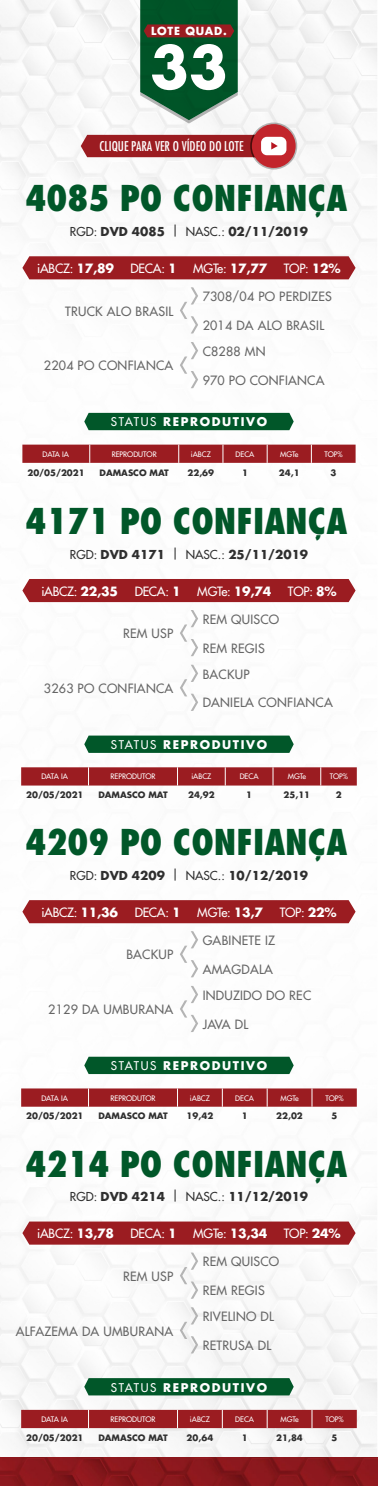
<style>
.page{position:relative;width:378px;height:1486px;background:#fff}
.page>*{position:absolute;margin:0;border:0;box-sizing:border-box;transform-origin:0 0}
.t1{font:700 56.66px "Futura Std";color:#fff}
.t2{font:800 condensed 34.62px "Futura Std";color:#015729}
.t3{font:condensed 13.09px "Futura Std";color:#fff}
.t4{font:500 12.5px "Futura Std";letter-spacing:.02em;color:#666}
.t5{font:500 12.5px "Futura Std";letter-spacing:-.02em;color:#fff}
.t6{font:700 12px "Futura Std";color:#2f2f2f}
.t7{font:700 11.72px "Futura Std";letter-spacing:.14em;color:#fff}
.t8{font:700 10.85px "Futura Std";letter-spacing:.07em;color:#fff}
.t9{font:700 8.61px "Futura Std";color:#2f2f2f}
.t10{font:500 7.42px "Futura Std";color:#fff}
.s1{font-weight:500}
.s2{font-weight:700}
</style>
<div class="page">
<img style="left:0;top:0;width:377px;height:1457px">
<div style="left:84px;top:413px;width:210px;height:17px;background:#015729"></div>
<div style="left:22px;top:256px;width:334px;height:23px;background:#9b1c21"></div>
<svg style="left:140px;top:0;width:98px;height:124px;background:#316443"></svg>
<svg style="left:250px;top:122px;width:47px;height:47px"></svg>
<div style="left:252px;top:124px;width:44px;height:44px;background:#c2252c;border-radius:50%"></div>
<svg style="left:81px;top:135px;width:214px;height:22px;background:#a83438"></svg>
<svg style="left:180px;top:287px;width:18px;height:46px"></svg>
<svg style="left:180px;top:342px;width:18px;height:46px"></svg>
<svg style="left:84px;top:735px;width:210px;height:18px;background:#0f6035"></svg>
<div style="left:22px;top:579px;width:334px;height:23px;background:#9b1c21"></div>
<svg style="left:180px;top:610px;width:18px;height:46px"></svg>
<svg style="left:180px;top:665px;width:18px;height:46px"></svg>
<svg style="left:84px;top:1056px;width:210px;height:18px;background:#106136"></svg>
<div style="left:22px;top:900px;width:334px;height:23px;background:#9b1c21"></div>
<svg style="left:180px;top:931px;width:18px;height:46px"></svg>
<svg style="left:180px;top:986px;width:18px;height:46px"></svg>
<svg style="left:84px;top:1378px;width:210px;height:17px;background:#085b2f"></svg>
<div style="left:22px;top:1221px;width:334px;height:23px;background:#9b1c21"></div>
<svg style="left:180px;top:1252px;width:18px;height:46px"></svg>
<svg style="left:180px;top:1307px;width:18px;height:46px"></svg>
<svg style="left:22px;top:444px;width:334px;height:19px;background:#a0282d"></svg>
<svg style="left:21px;top:767px;width:336px;height:18px;background:#9e2328"></svg>
<svg style="left:21px;top:1088px;width:336px;height:18px;background:#9f252a"></svg>
<svg style="left:21px;top:1409px;width:336px;height:19px;background:#a0292e"></svg>
<img style="left:0;top:1457px;width:378px;height:29px">
<p class="t8" style="left:151px;top:24px;width:77px">LOTE QUAD.</p>
<h1 class="t1" style="left:150px;top:29px;width:79px">33</h1>
<p class="t3" style="left:100px;top:139px;width:146px">CLIQUE PARA VER O VÍDEO DO LOTE</p>
<h2 class="t2" style="left:26px;top:177px;width:323px">4085 PO CONFIANÇA</h2>
<p class="t6" style="left:70px;top:223px;width:240px"><span class="s1">RGD:</span> DVD 4085 <sup>|</sup> <span class="s1">NASC.:</span> 02/11/2019</p>
<p class="t5" style="left:37px;top:260px;width:78px">iABCZ: <span class="s2">17,89</span></p>
<p class="t5" style="left:131px;top:260px;width:48px">DECA: <span class="s2">1</span></p>
<p class="t5" style="left:193px;top:260px;width:76px">MGTe: <span class="s2">17,77</span></p>
<p class="t5" style="left:284px;top:260px;width:58px">TOP: <span class="s2">12%</span></p>
<p class="t4" style="left:65px;top:303px;width:110px">TRUCK ALO BRASIL</p>
<p class="t4" style="left:44px;top:358px;width:131px">2204 PO CONFIANCA</p>
<p class="t4" style="left:203px;top:289px;width:131px">7308/04 PO PERDIZES</p>
<p class="t4" style="left:203px;top:318px;width:123px">2014 DA ALO BRASIL</p>
<p class="t4" style="left:203px;top:343px;width:64px">C8288 MN</p>
<p class="t4" style="left:203px;top:372px;width:123px">970 PO CONFIANCA</p>
<p class="t7" style="left:111px;top:414px;width:158px"><span class="s1">STATUS</span> REPRODUTIVO</p>
<p class="t10" style="left:43px;top:449px;width:28px">DATA IA</p>
<p class="t10" style="left:112px;top:449px;width:47px">REPRODUTOR</p>
<p class="t10" style="left:191px;top:449px;width:22px">iABCZ</p>
<p class="t10" style="left:236px;top:449px;width:20px">DECA</p>
<p class="t10" style="left:280px;top:449px;width:20px">MGTe</p>
<p class="t10" style="left:324px;top:449px;width:20px">TOP%</p>
<p class="t9" style="left:27px;top:466px;width:59px">20/05/2021</p>
<p class="t9" style="left:100px;top:466px;width:71px">DAMASCO MAT</p>
<p class="t9" style="left:188px;top:466px;width:28px">22,69</p>
<p class="t9" style="left:242px;top:466px;width:7px">1</p>
<p class="t9" style="left:279px;top:466px;width:22px">24,1</p>
<p class="t9" style="left:331px;top:466px;width:7px">3</p>
<h2 class="t2" style="left:26px;top:499px;width:323px">4171 PO CONFIANÇA</h2>
<p class="t6" style="left:70px;top:546px;width:240px"><span class="s1">RGD:</span> DVD 4171 <sup>|</sup> <span class="s1">NASC.:</span> 25/11/2019</p>
<p class="t5" style="left:41px;top:583px;width:78px">iABCZ: <span class="s2">22,35</span></p>
<p class="t5" style="left:135px;top:583px;width:48px">DECA: <span class="s2">1</span></p>
<p class="t5" style="left:197px;top:583px;width:76px">MGTe: <span class="s2">19,74</span></p>
<p class="t5" style="left:288px;top:583px;width:50px">TOP: <span class="s2">8%</span></p>
<p class="t4" style="left:123px;top:626px;width:52px">REM USP</p>
<p class="t4" style="left:44px;top:680px;width:131px">3263 PO CONFIANCA</p>
<p class="t4" style="left:203px;top:611px;width:78px">REM QUISCO</p>
<p class="t4" style="left:203px;top:640px;width:64px">REM REGIS</p>
<p class="t4" style="left:203px;top:666px;width:48px">BACKUP</p>
<p class="t4" style="left:203px;top:695px;width:132px">DANIELA CONFIANCA</p>
<p class="t7" style="left:111px;top:737px;width:158px"><span class="s1">STATUS</span> REPRODUTIVO</p>
<p class="t10" style="left:41px;top:772px;width:28px">DATA IA</p>
<p class="t10" style="left:110px;top:772px;width:47px">REPRODUTOR</p>
<p class="t10" style="left:191px;top:772px;width:22px">iABCZ</p>
<p class="t10" style="left:240px;top:772px;width:20px">DECA</p>
<p class="t10" style="left:288px;top:772px;width:20px">MGTe</p>
<p class="t10" style="left:330px;top:772px;width:20px">TOP%</p>
<p class="t9" style="left:26px;top:789px;width:59px">20/05/2021</p>
<p class="t9" style="left:98px;top:789px;width:71px">DAMASCO MAT</p>
<p class="t9" style="left:188px;top:789px;width:28px">24,92</p>
<p class="t9" style="left:246px;top:789px;width:7px">1</p>
<p class="t9" style="left:284px;top:789px;width:28px">25,11</p>
<p class="t9" style="left:336px;top:789px;width:7px">2</p>
<h2 class="t2" style="left:26px;top:820px;width:323px">4209 PO CONFIANÇA</h2>
<p class="t6" style="left:70px;top:867px;width:240px"><span class="s1">RGD:</span> DVD 4209 <sup>|</sup> <span class="s1">NASC.:</span> 10/12/2019</p>
<p class="t5" style="left:41px;top:904px;width:78px">iABCZ: <span class="s2">11,36</span></p>
<p class="t5" style="left:135px;top:904px;width:48px">DECA: <span class="s2">1</span></p>
<p class="t5" style="left:197px;top:904px;width:67px">MGTe: <span class="s2">13,7</span></p>
<p class="t5" style="left:280px;top:904px;width:58px">TOP: <span class="s2">22%</span></p>
<p class="t4" style="left:126px;top:947px;width:48px">BACKUP</p>
<p class="t4" style="left:48px;top:1001px;width:127px">2129 DA UMBURANA</p>
<p class="t4" style="left:203px;top:932px;width:74px">GABINETE IZ</p>
<p class="t4" style="left:203px;top:961px;width:72px">AMAGDALA</p>
<p class="t4" style="left:203px;top:987px;width:110px">INDUZIDO DO REC</p>
<p class="t4" style="left:203px;top:1016px;width:47px">JAVA DL</p>
<p class="t7" style="left:111px;top:1058px;width:158px"><span class="s1">STATUS</span> REPRODUTIVO</p>
<p class="t10" style="left:41px;top:1093px;width:28px">DATA IA</p>
<p class="t10" style="left:110px;top:1093px;width:47px">REPRODUTOR</p>
<p class="t10" style="left:190px;top:1093px;width:22px">iABCZ</p>
<p class="t10" style="left:235px;top:1093px;width:20px">DECA</p>
<p class="t10" style="left:280px;top:1093px;width:20px">MGTe</p>
<p class="t10" style="left:325px;top:1093px;width:20px">TOP%</p>
<p class="t9" style="left:26px;top:1110px;width:59px">20/05/2021</p>
<p class="t9" style="left:98px;top:1110px;width:71px">DAMASCO MAT</p>
<p class="t9" style="left:187px;top:1110px;width:28px">19,42</p>
<p class="t9" style="left:242px;top:1110px;width:7px">1</p>
<p class="t9" style="left:276px;top:1110px;width:28px">22,02</p>
<p class="t9" style="left:331px;top:1110px;width:7px">5</p>
<h2 class="t2" style="left:26px;top:1142px;width:323px">4214 PO CONFIANÇA</h2>
<p class="t6" style="left:70px;top:1188px;width:240px"><span class="s1">RGD:</span> DVD 4214 <sup>|</sup> <span class="s1">NASC.:</span> 11/12/2019</p>
<p class="t5" style="left:37px;top:1225px;width:78px">iABCZ: <span class="s2">13,78</span></p>
<p class="t5" style="left:131px;top:1225px;width:48px">DECA: <span class="s2">1</span></p>
<p class="t5" style="left:193px;top:1225px;width:76px">MGTe: <span class="s2">13,34</span></p>
<p class="t5" style="left:284px;top:1225px;width:58px">TOP: <span class="s2">24%</span></p>
<p class="t4" style="left:123px;top:1268px;width:52px">REM USP</p>
<p class="t4" style="left:16px;top:1323px;width:159px">ALFAZEMA DA UMBURANA</p>
<p class="t4" style="left:203px;top:1254px;width:78px">REM QUISCO</p>
<p class="t4" style="left:203px;top:1282px;width:64px">REM REGIS</p>
<p class="t4" style="left:203px;top:1308px;width:73px">RIVELINO DL</p>
<p class="t4" style="left:203px;top:1337px;width:70px">RETRUSA DL</p>
<p class="t7" style="left:111px;top:1379px;width:158px"><span class="s1">STATUS</span> REPRODUTIVO</p>
<p class="t10" style="left:41px;top:1414px;width:28px">DATA IA</p>
<p class="t10" style="left:110px;top:1414px;width:47px">REPRODUTOR</p>
<p class="t10" style="left:190px;top:1414px;width:22px">iABCZ</p>
<p class="t10" style="left:235px;top:1414px;width:20px">DECA</p>
<p class="t10" style="left:280px;top:1414px;width:20px">MGTe</p>
<p class="t10" style="left:325px;top:1414px;width:20px">TOP%</p>
<p class="t9" style="left:26px;top:1431px;width:59px">20/05/2021</p>
<p class="t9" style="left:98px;top:1431px;width:71px">DAMASCO MAT</p>
<p class="t9" style="left:187px;top:1431px;width:28px">20,64</p>
<p class="t9" style="left:242px;top:1431px;width:7px">1</p>
<p class="t9" style="left:276px;top:1431px;width:28px">21,84</p>
<p class="t9" style="left:331px;top:1431px;width:7px">5</p>
</div>
